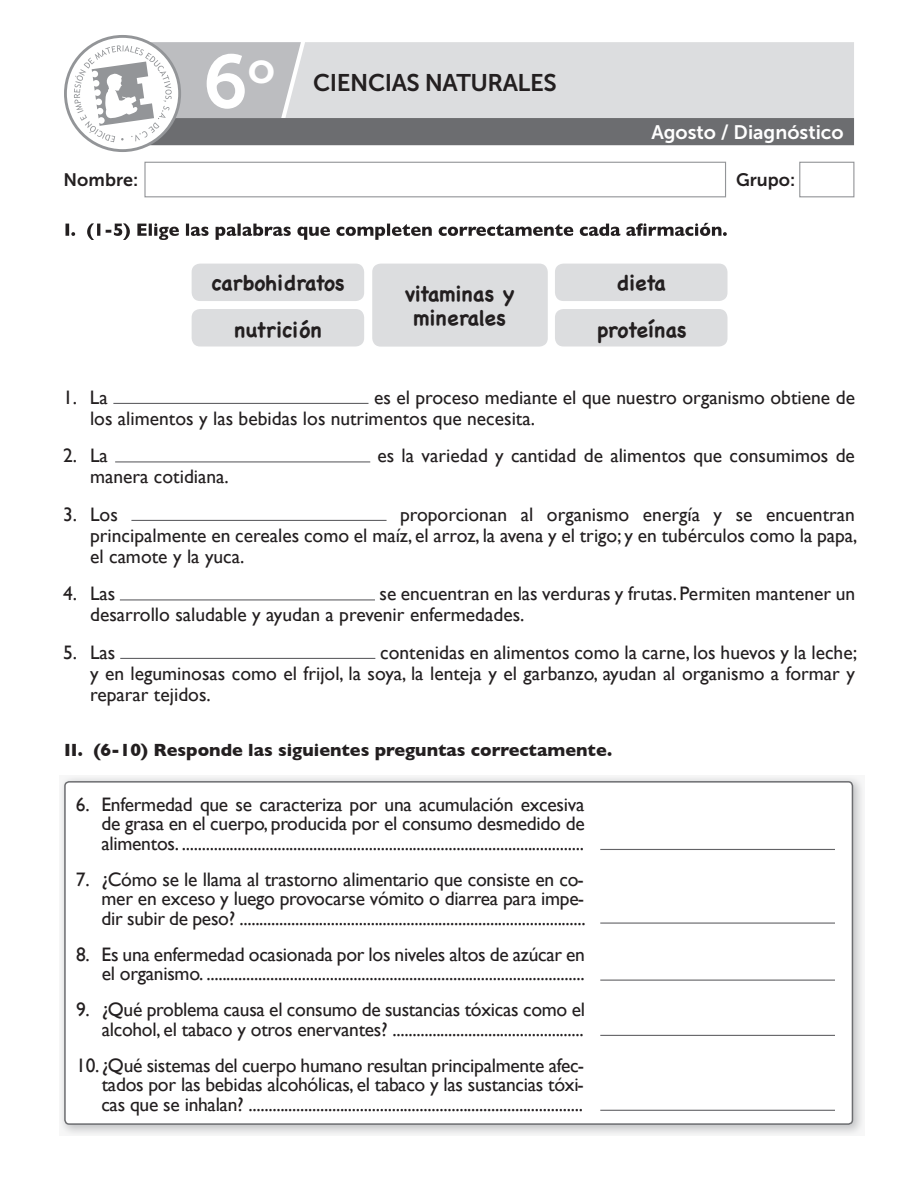
<style>
.page{position:relative;width:918px;height:1188px;background:#fff}
.page>*{position:absolute;margin:0;border:0;box-sizing:border-box;transform-origin:0 0}
.t1{font:75px "Museo Sans 700";color:#fff}
.t2{font:24px "Museo Sans 700";letter-spacing:-.02em;color:#231f20}
.t3{font:700 21px/24px "Chalkboard";color:#231f20;text-align:center}
.t4{font:19.5px/19.5px "Gill Sans";color:#231f20;text-align:justify}
.t5{font:19.5px "Museo Sans 700";color:#fff}
.t6{font:700 18px "Gill Sans";color:#231f20}
.t7{font:18px "Museo Sans 700";color:#231f20}
</style>
<div class="page">
<svg style="left:60px;top:777px;width:803px;height:358px;fill:#e7e8e8"></svg>
<div style="left:65px;top:782px;width:787px;height:342px;background:#fff;border-radius:4px"></div>
<div style="left:64px;top:781px;width:789px;height:344px;border:2px solid #6c6d70;border-radius:4px"></div>
<svg style="left:66px;top:223px;width:661px;height:17px"></svg>
<hr style="left:600px;top:923px;width:235px;height:1px;background:#636366">
<hr style="left:600px;top:980px;width:235px;height:1px;background:#636366">
<hr style="left:600px;top:1035px;width:235px;height:1px;background:#636366">
<hr style="left:600px;top:1110px;width:235px;height:1px;background:#636366">
<hr style="left:600px;top:849px;width:235px;height:1px;background:#636366">
<hr style="left:113px;top:403px;width:256px;height:1px;background:#636366">
<hr style="left:115px;top:461px;width:255px;height:1px;background:#636366">
<hr style="left:131px;top:520px;width:256px;height:1px;background:#636366">
<hr style="left:120px;top:599px;width:255px;height:1px;background:#636366">
<hr style="left:120px;top:658px;width:255px;height:1px;background:#636366">
<div style="left:555px;top:309px;width:173px;height:38px;background:#dcdddf;border-radius:9px"></div>
<div style="left:555px;top:264px;width:173px;height:37px;background:#dcdddf;border-radius:9px"></div>
<div style="left:192px;top:309px;width:172px;height:38px;background:#dcdddf;border-radius:9px"></div>
<div style="left:192px;top:264px;width:172px;height:37px;background:#dcdddf;border-radius:9px"></div>
<div style="left:372px;top:264px;width:176px;height:83px;background:#dcdddf;border-radius:9px"></div>
<div style="left:144px;top:162px;width:582px;height:35px;background:#fff;border:1px solid #939598"></div>
<div style="left:799px;top:162px;width:55px;height:35px;background:#fff;border:1px solid #939598"></div>
<svg style="left:65px;top:36px;width:115px;height:115px"></svg>
<div style="left:64px;top:35px;width:117px;height:117px;border:3px solid #939598;border-radius:50%"></div>
<svg style="left:74px;top:42px;width:780px;height:103px;background:#c0c1c3"></svg>
<h1 class="t1" style="left:203px;top:40px;width:74px">6<sup>o</sup></h1>
<p class="t2" style="left:313px;top:70px;width:245px">CIENCIAS NATURALES</p>
<p class="t5" style="left:651px;top:122px;width:194px">Agosto / Diagnóstico</p>
<p class="t7" style="left:64px;top:170px;width:76px">Nombre:</p>
<p class="t7" style="left:736px;top:170px;width:61px">Grupo:</p>
<p class="t3" style="left:211px;top:271px;width:135px">carbohidratos</p>
<p class="t3" style="left:234px;top:318px;width:89px">nutrición</p>
<p class="t3" style="left:405px;top:282px;width:111px">vitaminas y minerales</p>
<p class="t3" style="left:617px;top:271px;width:51px">dieta</p>
<p class="t3" style="left:597px;top:318px;width:91px">proteínas</p>
<p class="t4" style="left:90px;top:387px;width:766px;line-height:21px;text-indent:284px">es el proceso mediante el que nuestro organismo obtiene de los alimentos y las bebidas los nutrimentos que necesita.</p>
<p class="t4" style="left:63px;top:446px;width:46px">2. La</p>
<p class="t4" style="left:378px;top:446px;width:479px">es la variedad y cantidad de alimentos que consumimos de</p>
<p class="t4" style="left:90px;top:467px;width:140px">manera cotidiana.</p>
<p class="t4" style="left:63px;top:504px;width:56px">3. Los</p>
<p class="t4" style="left:63px;top:387px;width:46px">1. La</p>
<p class="t4" style="left:90px;top:504px;width:769px;line-height:21px;text-align:left;text-indent:310px">proporcionan al organismo energía y se encuentran principalmente en cereales como el maíz, el arroz, la avena y el trigo; y en tubérculos como la papa, el camote y la yuca.</p>
<p class="t4" style="left:63px;top:584px;width:54px">4. Las</p>
<p class="t4" style="left:90px;top:583px;width:767px;line-height:21px;text-indent:289px">se encuentran en las verduras y frutas. Permiten mantener un desarrollo saludable y ayudan a prevenir enfermedades.</p>
<p class="t4" style="left:63px;top:642px;width:54px">5. Las</p>
<p class="t4" style="left:90px;top:642px;width:769px;line-height:21px;text-indent:290px">contenidas en alimentos como la carne, los huevos y la leche; y en leguminosas como el frijol, la soya, la lenteja y el garbanzo, ayudan al organismo a formar y reparar tejidos.</p>
<p class="t6" style="left:64px;top:740px;width:550px">II. (6-10) Responde las siguientes preguntas correctamente.</p>
<p class="t4" style="left:101px;top:794px;width:485px;text-indent:-26px">6. Enfermedad que se caracteriza por una acumulación excesiva de grasa en el cuerpo, producida por el consumo desmedido de alimentos. .....................................................................................................</p>
<p class="t4" style="left:102px;top:869px;width:486px;text-indent:-26px">7. ¿Cómo se le llama al trastorno alimentario que consiste en co&shy;mer en exceso y luego provocarse vómito o diarrea para impe&shy;dir subir de peso? .......................................................................................</p>
<p class="t4" style="left:76px;top:944px;width:510px;text-align:right">8. Es una enfermedad ocasionada por los niveles altos de azúcar en el organismo. ...............................................................................................</p>
<p class="t4" style="left:76px;top:1000px;width:510px;text-align:right">9. ¿Qué problema causa el consumo de sustancias tóxicas como el alcohol, el tabaco y otros enervantes? ................................................</p>
<p class="t4" style="left:101px;top:1055px;width:484px;text-indent:-25px">10.¿Qué sistemas del cuerpo humano resultan principalmente afec&shy;tados por las bebidas alcohólicas, el tabaco y las sustancias tóxi&shy;cas que se inhalan? ....................................................................................</p>
</div>
